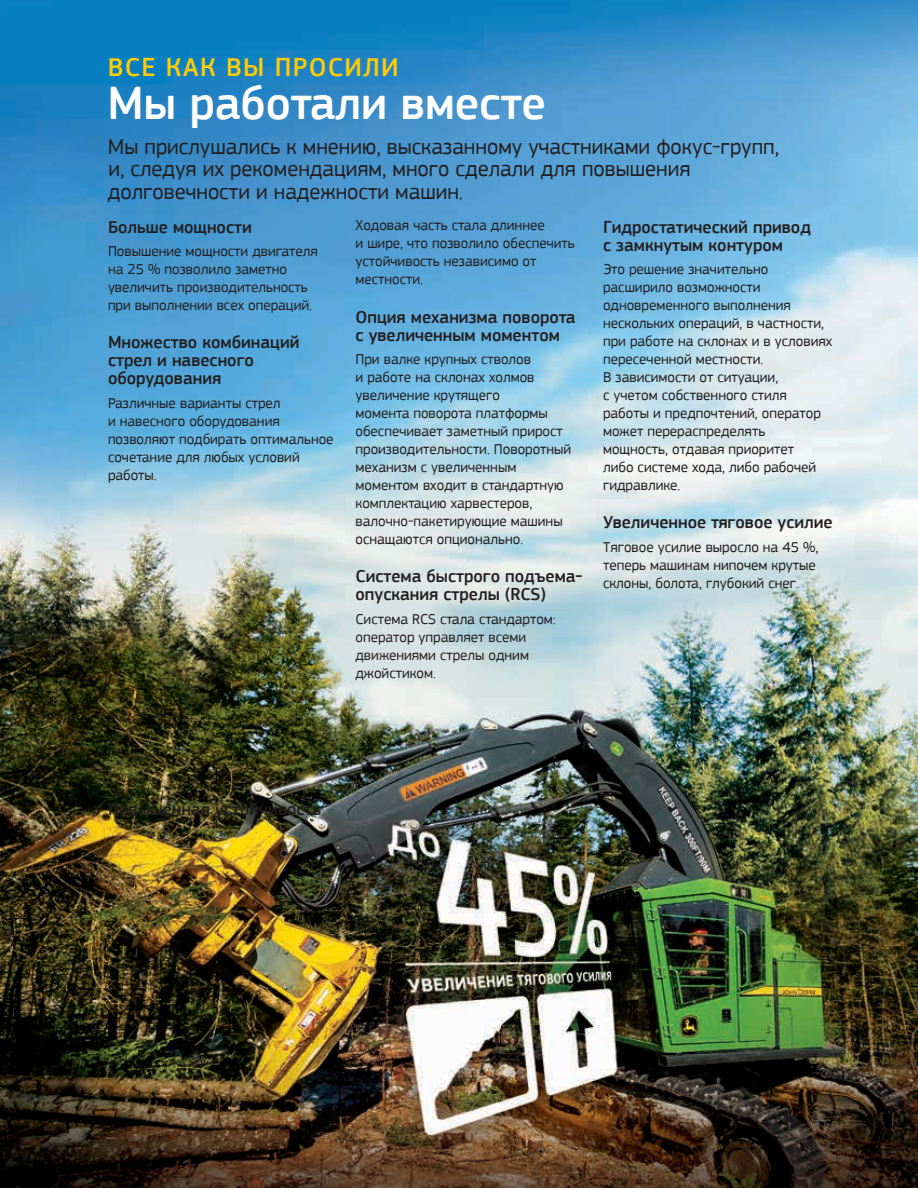
<style>
.page{position:relative;width:918px;height:1188px;background:#fff}
.page>*{position:absolute;margin:0;border:0;box-sizing:border-box;transform-origin:0 0}
.t1{font:500 48px "PF Square Sans Pro";color:#fff}
.t2{font:500 27px "PF Square Sans Pro";letter-spacing:.05em;color:#ffcb04}
.t3{font:22.5px/22.5px "PF Square Sans Pro";color:#231f20}
.t4{font:500 18px/18px "PF Square Sans Pro";color:#231f20}
.t5{font:15px/18px "PF Square Sans Pro";color:#231f20}
</style>
<div class="page">
<img style="left:0;top:0;width:918px;height:1188px">
<h2 class="t2" style="left:108px;top:52px;width:292px">ВСЕ КАК ВЫ ПРОСИЛИ</h2>
<h1 class="t1" style="left:108px;top:76px;width:440px">Мы работали вместе</h1>
<h3 class="t3" style="left:108px;top:135px;width:673px">Мы прислушались к мнению, высказанному участниками фокус-групп, и, следуя их рекомендациям, много сделали для повышения долговечности и надежности машин.</h3>
<p class="t4" style="left:108px;top:218px;width:145px">Больше мощности</p>
<p class="t5" style="left:108px;top:242px;width:211px">Повышение мощности двигателя на 25 % позволило заметно увеличить производительность при выполнении всех операций.</p>
<p class="t4" style="left:108px;top:334px;width:193px">Множество комбинаций стрел и навесного оборудования</p>
<p class="t5" style="left:108px;top:394px;width:227px">Различные варианты стрел<br>и навесного оборудования позволяют подбирать оптимальное сочетание для любых условий работы.</p>
<p class="t5" style="left:356px;top:216px;width:221px">Ходовая часть стала длиннее<br>и шире, что позволило обеспечить устойчивость независимо от местности.</p>
<p class="t4" style="left:356px;top:308px;width:222px">Опция механизма поворота с увеличенным моментом</p>
<p class="t5" style="left:356px;top:350px;width:217px">При валке крупных стволов<br>и работе на склонах холмов увеличение крутящего<br>момента поворота платформы обеспечивает заметный прирост производительности. Поворотный механизм с увеличенным моментом входит в стандартную комплектацию харвестеров, валочно-пакетирующие машины оснащаются опционально.</p>
<p class="t4" style="left:356px;top:568px;width:229px">Система быстрого подъема&shy;опускания стрелы (RCS)</p>
<p class="t5" style="left:356px;top:610px;width:202px">Система RCS стала стандартом: оператор управляет всеми движениями стрелы одним джойстиком.</p>
<p class="t4" style="left:603px;top:218px;width:209px">Гидростатический привод с замкнутым контуром</p>
<p class="t5" style="left:603px;top:260px;width:231px">Это решение значительно расширило возможности одновременного выполнения нескольких операций, в частности, при работе на склонах и в условиях пересеченной местности.<br>В зависимости от ситуации,<br>с учетом собственного стиля работы и предпочтений, оператор может перераспределять мощность, отдавая приоритет<br>либо системе хода, либо рабочей гидравлике.</p>
<p class="t4" style="left:603px;top:514px;width:231px">Увеличенное тяговое усилие</p>
<p class="t5" style="left:603px;top:538px;width:217px">Тяговое усилие выросло на 45 %, теперь машинам нипочем крутые склоны, болота, глубокий снег.</p>
<p class="t4" style="left:108px;top:800px;width:215px">Повышенная устойчивость</p>
</div>
